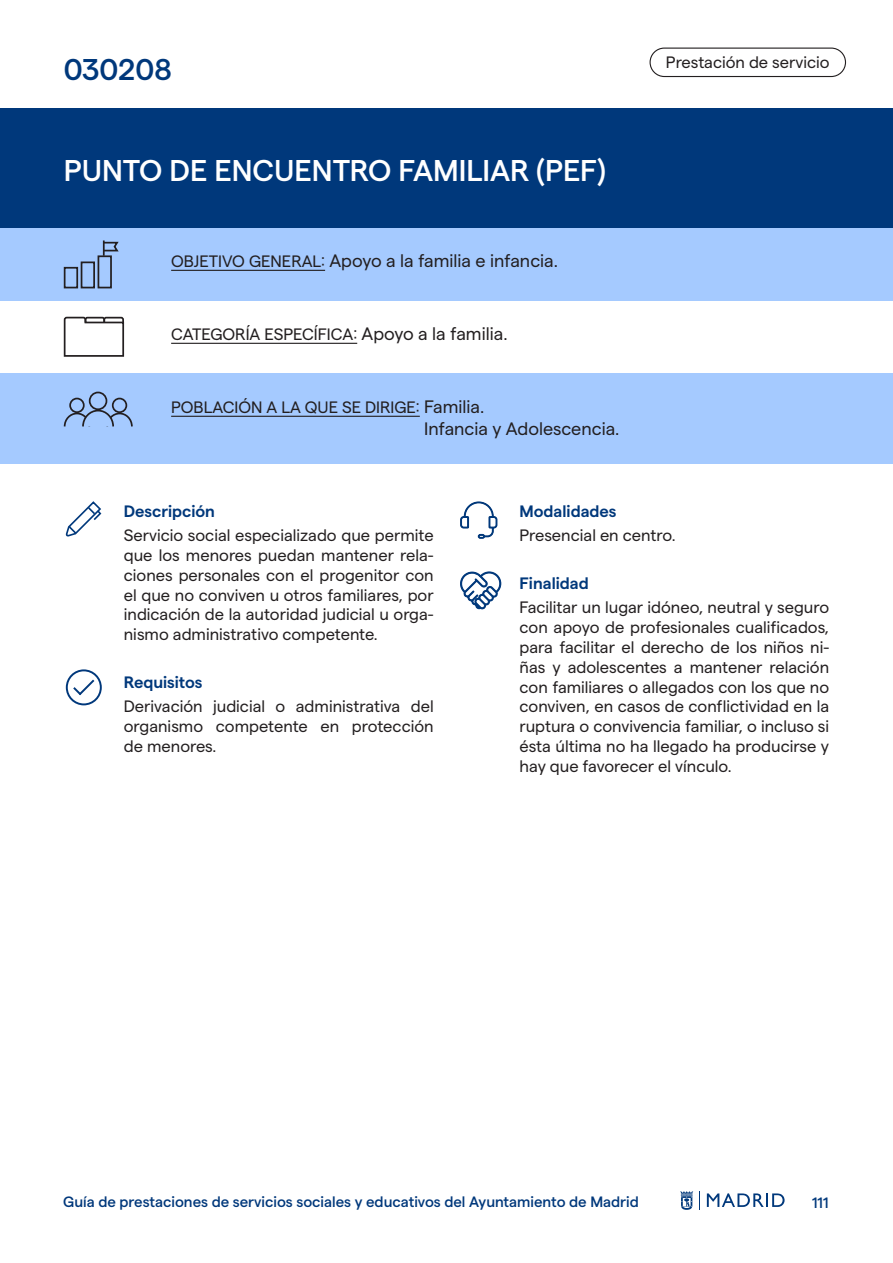
<style>
.page{position:relative;width:893px;height:1263px;background:#fff}
.page>*{position:absolute;margin:0;border:0;box-sizing:border-box;transform-origin:0 0}
.Ficha__Número___Títu{font:500 30px "Matter";color:#fff}
.Ficha__Número___Títu-2{font:500 30px "Matter";color:#00387b}
.Ficha__Cabecera__12p{font:18px "Matter";color:#231f20}
.Ficha__Texto_destaca{font:16.5px/19.8px "Matter";color:#231f20;text-align:justify}
.Ficha__Cabecera__12p-2{font:16.5px "Matter";color:#231f20}
.Ficha__Texto_destaca-2{font:600 16.5px "Matter";color:#00387b}
.t1{font:500 15px "Matter";color:#00387b}
.s1{font-size:16.5px}
.s2{font-size:18px}
</style>
<div class="page">
<svg style="left:699px;top:1191px;width:1px;height:19px"></svg>
<svg style="left:707px;top:1193px;width:78px;height:14px"></svg>
<svg style="left:680px;top:1191px;width:13px;height:19px"></svg>
<div style="left:649px;top:48px;width:197px;height:29px;border:1px solid #231f20;border-radius:14px"></div>
<div style="left:1px;top:108px;width:892px;height:120px;background:#00387b"></div>
<div style="left:0;top:228px;width:893px;height:73px;background:#a5caff"></div>
<div style="left:0;top:373px;width:893px;height:91px;background:#a5caff"></div>
<svg style="left:63px;top:316px;width:62px;height:41px"></svg>
<div style="left:112px;top:398px;width:15px;height:15px;border:2px solid #231f20;border-radius:50%"></div>
<div style="left:69px;top:398px;width:16px;height:15px;border:2px solid #231f20;border-radius:50%"></div>
<div style="left:89px;top:392px;width:18px;height:18px;border:2px solid #231f20;border-radius:50%"></div>
<svg style="left:63px;top:409px;width:70px;height:18px"></svg>
<hr style="left:171px;top:270px;width:154px;height:1px;background:#231f20">
<hr style="left:171px;top:343px;width:186px;height:1px;background:#231f20">
<hr style="left:171px;top:416px;width:249px;height:1px;background:#231f20">
<svg style="left:102px;top:240px;width:17px;height:15px"></svg>
<div style="left:64px;top:267px;width:14px;height:21px;border:2px solid #231f20"></div>
<div style="left:81px;top:261px;width:14px;height:27px;border:2px solid #231f20"></div>
<div style="left:98px;top:255px;width:14px;height:33px;border:2px solid #231f20"></div>
<div style="left:66px;top:669px;width:36px;height:36px;border:2px solid #00387b;border-radius:50%"></div>
<svg style="left:71px;top:677px;width:24px;height:20px"></svg>
<svg style="left:460px;top:501px;width:38px;height:38px"></svg>
<svg style="left:460px;top:571px;width:41px;height:38px"></svg>
<svg style="left:65px;top:501px;width:37px;height:36px"></svg>
<p class="Ficha__Número___Títu-2" style="left:64px;top:47px;width:109px">030208</p>
<p class="Ficha__Número___Títu" style="left:64px;top:148px;width:543px">PUNTO DE ENCUENTRO FAMILIAR (PEF)</p>
<p class="Ficha__Cabecera__12p" style="left:171px;top:248px;width:388px"><span class="s1">OBJETIVO GENERAL:</span> Apoyo a la familia e infancia.</p>
<p class="Ficha__Cabecera__12p-2" style="left:171px;top:322px;width:338px">CATEGORÍA ESPECÍFICA: <span class="s2">Apoyo a la familia.</span></p>
<p class="Ficha__Cabecera__12p-2" style="left:171px;top:395px;width:315px">POBLACIÓN A LA QUE SE DIRIGE: <span class="s2">Familia.</span></p>
<p class="Ficha__Cabecera__12p" style="left:424px;top:415px;width:197px">Infancia y Adolescencia.</p>
<p class="Ficha__Texto_destaca" style="left:666px;top:51px;width:165px">Prestación de servicio</p>
<p class="Ficha__Texto_destaca-2" style="left:124px;top:499px;width:93px">Descripción</p>
<p class="Ficha__Texto_destaca" style="left:124px;top:524px;width:311px">Servicio social especializado que permite que los menores puedan mantener rela&shy;ciones personales con el progenitor con el que no conviven u otros familiares, por indicación de la autoridad judicial u orga&shy;nismo administrativo competente.</p>
<p class="Ficha__Texto_destaca-2" style="left:124px;top:670px;width:80px">Requisitos</p>
<p class="Ficha__Texto_destaca" style="left:124px;top:695px;width:311px">Derivación judicial o administrativa del organismo competente en protección de menores.</p>
<p class="Ficha__Texto_destaca-2" style="left:519px;top:499px;width:98px">Modalidades</p>
<p class="Ficha__Texto_destaca" style="left:519px;top:524px;width:158px">Presencial en centro.</p>
<p class="Ficha__Texto_destaca-2" style="left:519px;top:571px;width:71px">Finalidad</p>
<p class="Ficha__Texto_destaca" style="left:519px;top:596px;width:311px">Facilitar un lugar idóneo, neutral y seguro con apoyo de profesionales cualificados, para facilitar el derecho de los niños ni&shy;ñas y adolescentes a mantener relación con familiares o allegados con los que no conviven, en casos de conflictividad en la ruptura o convivencia familiar, o incluso si ésta última no ha llegado ha producirse y hay que favorecer el vínculo.</p>
<p class="t1" style="left:63px;top:1191px;width:577px">Guía de prestaciones de servicios sociales y educativos del Ayuntamiento de Madrid</p>
<p class="t1" style="left:812px;top:1191px;width:18px">111</p>
</div>
